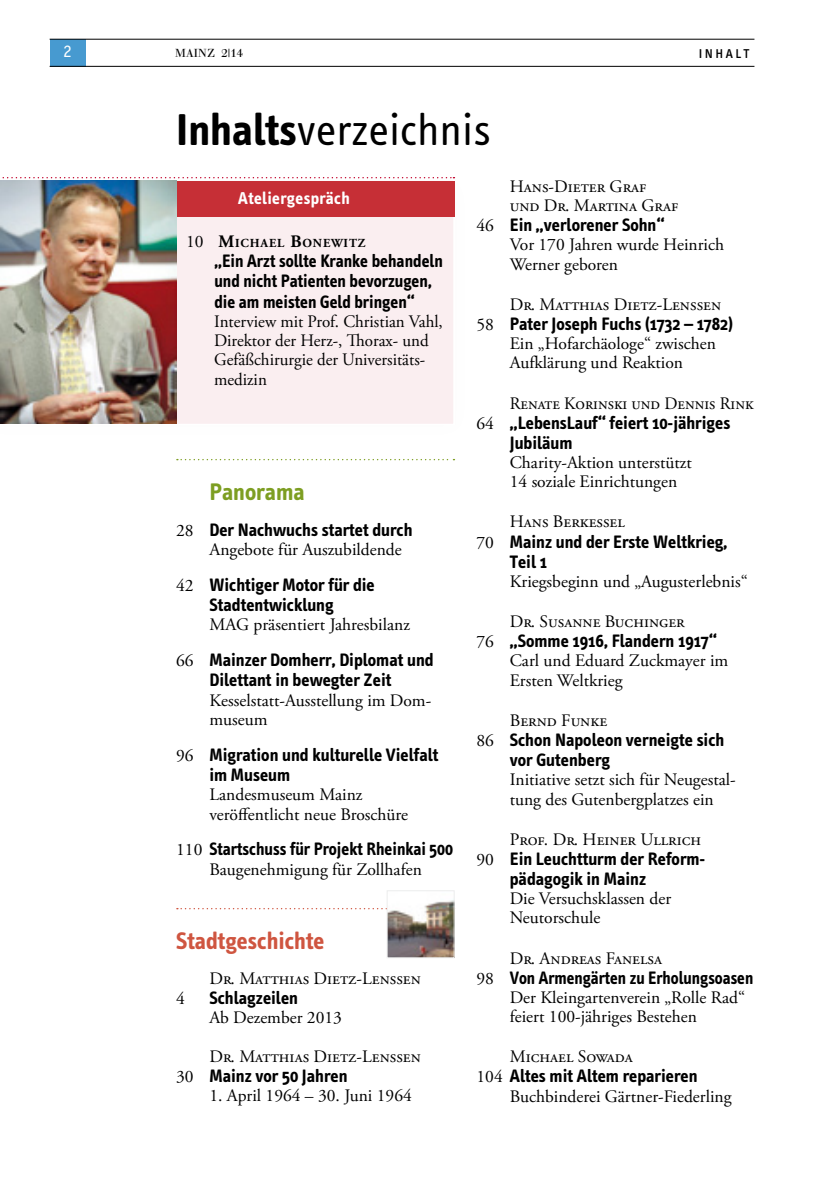
<style>
.page{position:relative;width:819px;height:1191px;background:#fff}
.page>*{position:absolute;margin:0;border:0;box-sizing:border-box;transform-origin:0 0}
.t1{font:45.5px "Info Text";color:#000}
.t2{font:700 24.5px "Info Text";color:#cf5540}
.t3{font:700 24.5px "Info Text";color:#7d9e22}
.t4{font:700 18.38px/20.1px "Info Text";color:#000}
.t5{font:700 18.38px/20.1px "Info Text";color:#000;scale:.96 1}
.t6{font:700 18.38px "Info Text";color:#000;scale:.94 1}
.t7{font:17.5px/19.2px "Adobe Garamond Pro";color:#000}
.t8{font:17.5px/19.2px "Adobe Garamond Pro";letter-spacing:-.02em;color:#000}
.t9{font:17.5px/19.2px "Adobe Garamond Pro";letter-spacing:-.025em;color:#000}
.t10{font:17.5px "Adobe Garamond Pro";color:#000;scale:.96 1}
.t11{font:700 17.5px "Info Text";letter-spacing:.02em;color:#fff}
.t12{font:17.5px "Officina Sans";color:#fff}
.t13{font:13.12px "Info Text Medium Caps";letter-spacing:.19em;color:#000}
.t14{font:700 12.25px "Adobe Garamond Pro";letter-spacing:.07em;color:#000}
.t15{font:11.38px "Walbaum";letter-spacing:.015em;color:#000}
.s1{font-weight:700}
.s2{font-weight:400;font-size:17.5px}
.s3{font-size:17.5px}
.s4{font-family:"Adobe Garamond Pro";font-weight:400;font-size:17.5px}
</style>
<div class="page">
<div style="left:50px;top:39px;width:36px;height:27px;background:#479ad0"></div>
<hr style="left:50px;top:66px;width:704px;height:1px;background:#000">
<hr style="left:50px;top:39px;width:704px;height:1px;background:#000">
<svg style="left:177px;top:459px;width:277px;height:1px"></svg>
<svg style="left:177px;top:908px;width:210px;height:1px"></svg>
<img style="left:389px;top:900px;width:63px;height:56px">
<div style="left:387px;top:890px;width:67px;height:68px;border:1px solid #eceded"></div>
<div style="left:0;top:180px;width:455px;height:244px;background:#faeef0"></div>
<div style="left:0;top:181px;width:454px;height:35px;background:#c62f36"></div>
<svg style="left:2px;top:177px;width:452px;height:1px"></svg>
<img style="left:0;top:181px;width:176px;height:243px">
<p class="t12" style="left:63px;top:41px;width:10px">2</p>
<p class="t15" style="left:175px;top:46px;width:69px">MAINZ 2|14</p>
<p class="t13" style="left:698px;top:46px;width:52px">Inhalt</p>
<h1 class="t1" style="left:176px;top:104px;width:316px"><span class="s1">Inhalts</span>verzeichnis</h1>
<p class="t11" style="left:238px;top:188px;width:113px">Ateliergespräch</p>
<p class="t14" style="left:186px;top:236px;width:181px"><span class="s2">10</span> <span class="s3">M</span>ICHAEL <span class="s3">B</span>ONEWITZ</p>
<p class="t5" style="left:214px;top:251px;width:239px">„Ein Arzt sollte Kranke behandeln und nicht Patienten bevorzugen, die am meisten Geld bringen“</p>
<p class="t7" style="left:214px;top:312px;width:230px">Interview mit Prof. Christian Vahl,<br>Direktor der Herz-, Thorax- und<br>Gefäßchirurgie der Universitäts&shy;medizin</p>
<h2 class="t3" style="left:209px;top:478px;width:97px">Panorama</h2>
<p class="t4" style="left:176px;top:520px;width:238px"><span class="s4">28</span> Der Nachwuchs startet durch</p>
<p class="t7" style="left:209px;top:540px;width:194px">Angebote für Auszubildende</p>
<p class="t4" style="left:176px;top:575px;width:200px;text-align:center"><span class="s4">42</span> Wichtiger Motor für die<br>Stadtentwicklung</p>
<p class="t7" style="left:209px;top:616px;width:202px">MAG präsentiert Jahresbilanz</p>
<p class="t4" style="left:176px;top:650px;width:259px;text-align:center"><span class="s4">66</span> Mainzer Domherr, Diplomat und<br>Dilettant in bewegter Zeit</p>
<p class="t7" style="left:209px;top:691px;width:222px">Kesselstatt-Ausstellung im Dom&shy;museum</p>
<p class="t4" style="left:209px;top:744px;width:230px;text-indent:-33px"><span class="s4">96</span> Migration und kulturelle Vielfalt im Museum</p>
<p class="t7" style="left:209px;top:785px;width:200px">Landesmuseum Mainz veröffentlicht neue Broschüre</p>
<p class="t5" style="left:176px;top:839px;width:290px"><span class="s4">110</span> Startschuss für Projekt Rheinkai 500</p>
<p class="t7" style="left:209px;top:860px;width:214px">Baugenehmigung für Zollhafen</p>
<h2 class="t2" style="left:176px;top:926px;width:150px">Stadtgeschichte</h2>
<p class="t7" style="left:209px;top:969px;width:213px">Dr. Matthias Dietz-Lenssen</p>
<p class="t7" style="left:176px;top:989px;width:10px">4</p>
<p class="t4" style="left:209px;top:988px;width:90px">Schlagzeilen</p>
<p class="t7" style="left:209px;top:1009px;width:134px">Ab Dezember 2013</p>
<p class="t7" style="left:209px;top:1047px;width:213px">Dr. Matthias Dietz-Lenssen</p>
<p class="t4" style="left:176px;top:1066px;width:173px"><span class="s4">30</span> Mainz vor 50 Jahren</p>
<p class="t7" style="left:209px;top:1086px;width:204px">1. April 1964 – 30. Juni 1964</p>
<p class="t7" style="left:509px;top:177px;width:170px">Hans-Dieter Graf und Dr. Martina Graf</p>
<p class="t4" style="left:476px;top:215px;width:189px"><span class="s4">46</span> Ein „verlorener Sohn“</p>
<p class="t9" style="left:509px;top:236px;width:216px">Vor 170 Jahren wurde Heinrich<br>Werner geboren</p>
<p class="t7" style="left:509px;top:295px;width:213px">Dr. Matthias Dietz-Lenssen</p>
<p class="t4" style="left:476px;top:314px;width:258px"><span class="s4">58</span> Pater Joseph Fuchs (1732 – 1782)</p>
<p class="t8" style="left:509px;top:335px;width:208px">Ein „Hofarchäologe“ zwischen<br>Aufklärung und Reaktion</p>
<p class="t10" style="left:509px;top:392px;width:255px">Renate Korinski und Dennis Rink</p>
<p class="t4" style="left:509px;top:412px;width:222px;text-indent:-33px"><span class="s4">64</span> „LebensLauf“ feiert 10-jähriges<br>Jubiläum</p>
<p class="t7" style="left:509px;top:453px;width:184px">Charity-Aktion unterstützt<br>14 soziale Einrichtungen</p>
<p class="t7" style="left:509px;top:513px;width:117px">Hans Berkessel</p>
<p class="t4" style="left:509px;top:531px;width:219px;text-indent:-33px"><span class="s4">70</span> Mainz und der Erste Weltkrieg,<br>Teil 1</p>
<p class="t7" style="left:509px;top:572px;width:239px">Kriegsbeginn und „Augusterlebnis“</p>
<p class="t7" style="left:509px;top:612px;width:176px">Dr. Susanne Buchinger</p>
<p class="t4" style="left:476px;top:631px;width:242px"><span class="s4">76</span> „Somme 1916, Flandern 1917“</p>
<p class="t7" style="left:509px;top:652px;width:220px">Carl und Eduard Zuckmayer im<br>Ersten Weltkrieg</p>
<p class="t7" style="left:509px;top:711px;width:99px">Bernd Funke</p>
<p class="t4" style="left:509px;top:730px;width:216px;text-indent:-33px"><span class="s4">86</span> Schon Napoleon verneigte sich vor Gutenberg</p>
<p class="t7" style="left:509px;top:770px;width:227px">Initiative setzt sich für Neugestal&shy;tung des Gutenbergplatzes ein</p>
<p class="t7" style="left:509px;top:830px;width:193px">Prof. Dr. Heiner Ullrich</p>
<p class="t4" style="left:509px;top:848px;width:196px;text-indent:-33px"><span class="s4">90</span> Ein Leuchtturm der Reform&shy;pädagogik in Mainz</p>
<p class="t7" style="left:509px;top:889px;width:163px">Die Versuchsklassen der<br>Neutorschule</p>
<p class="t7" style="left:509px;top:949px;width:154px">Dr. Andreas Fanelsa</p>
<p class="t6" style="left:476px;top:967px;width:296px"><span class="s4">98</span> Von Armengärten zu Erholungsoasen</p>
<p class="t7" style="left:509px;top:988px;width:237px">Der Kleingartenverein „Rolle Rad“ feiert 100-jähriges Bestehen</p>
<p class="t7" style="left:509px;top:1047px;width:125px">Michael Sowada</p>
<p class="t4" style="left:476px;top:1066px;width:222px"><span class="s4">104</span> Altes mit Altem reparieren</p>
<p class="t7" style="left:509px;top:1087px;width:223px">Buchbinderei Gärtner-Fiederling</p>
</div>
